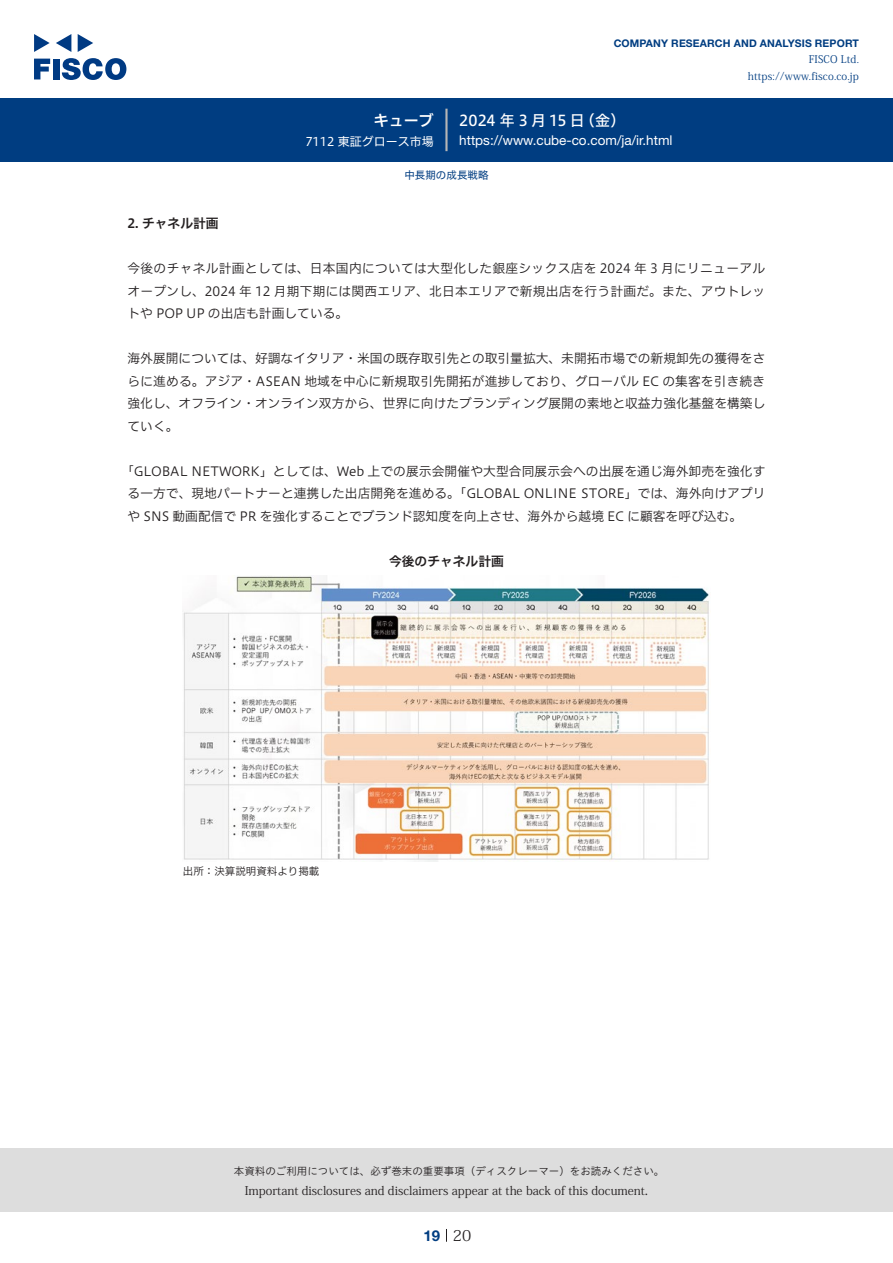
<style>
.page{position:relative;width:893px;height:1263px;background:#fff}
.page>*{position:absolute;margin:0;border:0;box-sizing:border-box;transform-origin:0 0}
.t1{font:15px "Hiragino UD Sans F Std N W5";color:#fff}
.t2{font:15px "Hiragino UD Sans F Std N W6";color:#fff}
.t3{font:15px "Koz Min Pr 6 N";color:#231f20}
.t4{font:700 15px "Helvetica Neue LT Std";color:#003d81}
.t5{font:13.5px "Helvetica Neue LT Std";color:#fff}
.本文{font:12.75px/22.5px "Hiragino UD Sans F Std N W3";color:#231f20;text-align:justify}
.チャートタイトル{font:12.75px "Hiragino UD Sans F Std N W6";color:#231f20}
.小タイトル{font:12.75px "Hiragino UD Sans F Std N W6";color:#231f20}
.t6{font:12px "Koz Min Pr 6 N";color:#231f20}
.t7{font:12px "Hiragino UD Sans F Std N W4";color:#fff}
.t8{font:10.5px "Hiragino UD Sans Std W3";color:#231f20}
.t9{font:700 10.5px "Helvetica Neue LT Std";letter-spacing:.015em;color:#003d81}
.t10{font:10.5px/16.5px "Koz Min Pr 6 N";letter-spacing:.015em;color:#003d81;text-align:right}
.表組み基本スタイル{font:10.5px "Hiragino UD Sans F Std N W3";color:#231f20}
.ヘッダー{font:10.5px "Hiragino UD Sans F Std N W4";color:#003d81}
</style>
<div class="page">
<div style="left:0;top:1148px;width:893px;height:64px;background:#ddd"></div>
<svg style="left:34px;top:59px;width:16px;height:20px"></svg>
<div style="left:53px;top:59px;width:6px;height:20px;background:#003a83"></div>
<svg style="left:62px;top:58px;width:64px;height:22px"></svg>
<svg style="left:34px;top:34px;width:16px;height:18px"></svg>
<svg style="left:78px;top:34px;width:15px;height:18px"></svg>
<svg style="left:56px;top:34px;width:15px;height:18px"></svg>
<div style="left:0;top:98px;width:893px;height:64px;background:#003d81"></div>
<hr style="left:445px;top:109px;width:3px;height:42px;background:#b5b5b6">
<svg style="left:446px;top:1229px;width:1px;height:13px"></svg>
<img style="left:183px;top:576px;width:526px;height:285px">
<p class="t2" style="left:374px;top:109px;width:62px">キューブ</p>
<p class="t7" style="left:305px;top:132px;width:130px">7112 東証グロース市場</p>
<p class="t9" style="left:614px;top:37px;width:247px">COMPANY RESEARCH AND ANALYSIS REPORT</p>
<p class="t10" style="left:748px;top:52px;width:113px">FISCO Ltd. https://www.fisco.co j p.</p>
<p class="t1" style="left:580px;top:109px;width:47px">（金(</p>
<p class="t1" style="left:459px;top:109px;width:127px">2024 年 3 月 15 日</p>
<p class="t5" style="left:459px;top:132px;width:215px">https://www.cube-co.com j a/ .i r/ html</p>
<p class="ヘッダー" style="left:404px;top:167px;width:85px">中長期の成長戦略</p>
<p class="小タイトル" style="left:128px;top:214px;width:93px">2. チャネル計画</p>
<p class="本文" style="left:128px;top:256px;width:639px">今後のチャネル計画としては、日本国内については大型化した銀座シックス店を 2024 年 3 月にリニューアルオープンし、2024 年 12 月期下期には関西エリア、北日本エリアで新規出店を行う計画だ。また、アウトレットや POP UP の出店も計画している。</p>
<p class="本文" style="left:128px;top:346px;width:639px">海外展開については、好調なイタリア・米国の既存取引先との取引量拡大、未開拓市場での新規卸先の獲得をさらに進める。アジア・ASEAN 地域を中心に新規取引先開拓が進捗しており、グローバル EC の集客を引き続き強化し、オフライン・オンライン双方から、世界に向けたブランディング展開の素地と収益力強化基盤を構築していく。</p>
<p class="本文" style="left:128px;top:459px;width:639px;text-indent:-6px">「GLOBAL NETWORK」としては、Web 上での展示会開催や大型合同展示会への出展を通じ海外卸売を強化する一方で、現地パートナーと連携した出店開発を進める。「GLOBAL ONLINE STORE」では、海外向けアプリや SNS 動画配信で PR を強化することでブランド認知度を向上させ、海外から越境 EC に顧客を呼び込む。</p>
<p class="チャートタイトル" style="left:389px;top:551px;width:116px">今後のチャネル計画</p>
<p class="表組み基本スタイル" style="left:183px;top:863px;width:138px">出所：決算説明資料より掲載</p>
<p class="t8" style="left:234px;top:1163px;width:432px">本資料のご利用については、必ず巻末の重要事項（ディスクレーマー）をお読みください。</p>
<p class="t3" style="left:645px;top:1181px;width:5px">.</p>
<p class="t6" style="left:245px;top:1184px;width:402px">Important disclosures and disclaimers appear at the back of this document</p>
<p class="t4" style="left:423px;top:1226px;width:18px">19</p>
<p class="t3" style="left:453px;top:1227px;width:20px">20</p>
</div>
